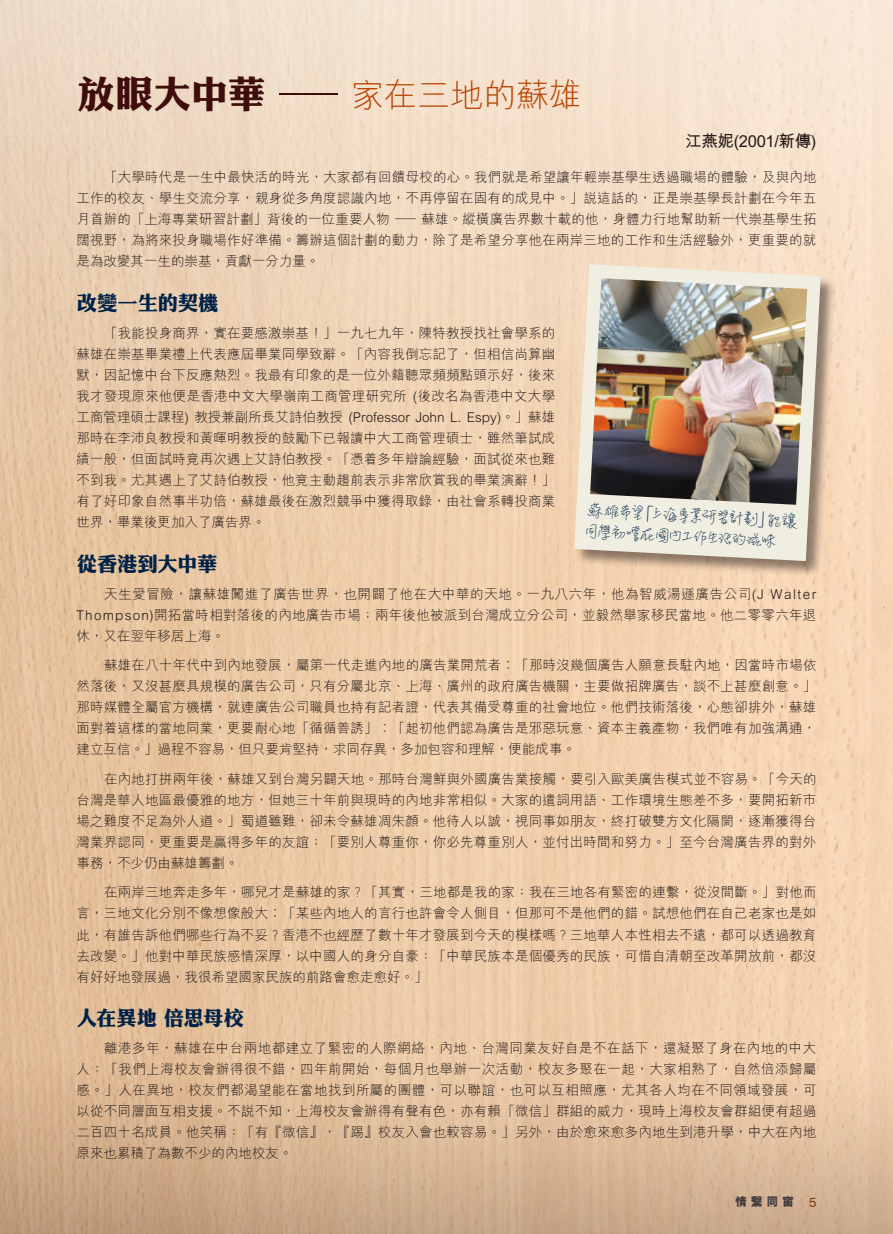
<style>
.page{position:relative;width:893px;height:1234px;background:#fff}
.page>*{position:absolute;margin:0;border:0;box-sizing:border-box;transform-origin:0 0}
.t1{font:300 33px "M Hei HK";letter-spacing:-.005em;color:#ba4100}
.t2{font:900 21px "M Sung Gold HK";letter-spacing:-.04em;color:#002247}
.t3{font:300 18px/21px "M Ling Wai PHK";color:#002247}
.t4{font:700 16.5px "M Hei HK";letter-spacing:-.02em;color:#231916}
.t5{font:300 13.5px/21px "M Hei HK";letter-spacing:.015em;color:#231916;text-align:justify}
.t6{font:800 12px "M Hei HK";color:#3f3b3a}
.s1{font-family:"M Sung Gold HK";font-weight:900;font-size:39px;color:#3f0e0c}
.s2{font-family:"Swiss 721 BT";font-weight:400;font-size:13.5px;color:#813e0f}
</style>
<div class="page">
<img style="left:0;top:0;width:893px;height:1233px">
<div style="left:574px;top:264px;width:262px;height:312px;background:#231916;opacity:.5"></div>
<svg style="left:568px;top:257px;width:259px;height:310px;background:#e4d7c4"></svg>
<img style="left:590px;top:278px;width:217px;height:226px">
<h1 class="t1" style="left:77px;top:72px;width:507px"><span class="s1">放眼大中華 —</span> 家在三地的蘇雄</h1>
<p class="t4" style="left:685px;top:129px;width:133px">江燕妮(2001/新傳)</p>
<p class="t5" style="left:77px;top:166px;width:741px;text-indent:28px">「大學時代是一生中最快活的時光，大家都有回饋母校的心。我們就是希望讓年輕崇基學生透過職場的體驗，及與內地工作的校友、學生交流分享，親身從多角度認識內地，不再停留在固有的成見中。」說這話的，正是崇基學長計劃在今年五月首辦的「上海專業研習計劃」背後的一位重要人物 ─ 蘇雄。縱橫廣告界數十載的他，身體力行地幫助新一代崇基學生拓闊視野，為將來投身職場作好準備。籌辦這個計劃的動力，除了是希望分享他在兩岸三地的工作和生活經驗外，更重要的就是為改變其一生的崇基，貢獻一分力量。</p>
<h2 class="t2" style="left:77px;top:287px;width:144px">改變一生的契機</h2>
<p class="t5" style="left:77px;top:322px;width:480px;text-indent:28px">「我能投身商界，實在要感激崇基！」一九七九年，陳特教授找社會學系的蘇雄在崇基畢業禮上代表應屆畢業同學致辭。「內容我倒忘記了，但相信尚算幽默，因記憶中台下反應熱烈。我最有印象的是一位外籍聽眾頻頻點頭示好，後來我才發現原來他便是香港中文大學嶺南工商管理研究所 (後改名為香港中文大學工商管理碩士課程) 教授兼副所長艾詩伯教授 (Professor John L. Espy)。」蘇雄那時在李沛良教授和黃暉明教授的鼓勵下已報讀中大工商管理碩士，雖然筆試成績一般，但面試時竟再次遇上艾詩伯教授。「憑着多年辯論經驗，面試從來也難不到我。尤其遇上了艾詩伯教授，他竟主動趨前表示非常欣賞我的畢業演辭！」有了好印象自然事半功倍，蘇雄最後在激烈競爭中獲得取錄，由社會系轉投商業世界，畢業後更加入了廣告界。</p>
<h2 class="t2" style="left:77px;top:547px;width:143px">從香港到大中華</h2>
<p class="t5" style="left:77px;top:582px;width:741px;text-indent:28px">天生愛冒險，讓蘇雄闖進了廣告世界，也開闢了他在大中華的天地。一九八六年，他為智威湯遜廣告公司(J Walter Thompson)開拓當時相對落後的內地廣告巿場；兩年後他被派到台灣成立分公司，並毅然舉家移民當地。他二零零六年退休，又在翌年移居上海。</p>
<p class="t5" style="left:77px;top:654px;width:741px;text-indent:28px">蘇雄在八十年代中到內地發展，屬第一代走進內地的廣告業開荒者︰「那時沒幾個廣告人願意長駐內地，因當時市場依然落後，又沒甚麼具規模的廣告公司，只有分屬北京、上海、廣州的政府廣告機關，主要做招牌廣告，談不上甚麼創意。」那時媒體全屬官方機構，就連廣告公司職員也持有記者證，代表其備受尊重的社會地位。他們技術落後，心態卻排外，蘇雄面對着這樣的當地同業，更要耐心地「循循善誘」︰「起初他們認為廣告是邪惡玩意、資本主義產物，我們唯有加強溝通，建立互信。」過程不容易，但只要肯堅持，求同存異，多加包容和理解，便能成事。</p>
<p class="t5" style="left:77px;top:767px;width:741px;text-indent:28px">在內地打拼兩年後，蘇雄又到台灣另闢天地。那時台灣鮮與外國廣告業接觸，要引入歐美廣告模式並不容易。「今天的台灣是華人地區最優雅的地方，但她三十年前與現時的內地非常相似。大家的遣詞用語、工作環境生態差不多，要開拓新巿場之難度不足為外人道。」蜀道雖難，卻未令蘇雄凋朱顏。他待人以誠，視同事如朋友，終打破雙方文化隔閡，逐漸獲得台灣業界認同，更重要是贏得多年的友誼：「要別人尊重你，你必先尊重別人，並付出時間和努力。」至今台灣廣告界的對外事務，不少仍由蘇雄籌劃。</p>
<p class="t5" style="left:77px;top:881px;width:741px;text-indent:28px">在兩岸三地奔走多年，哪兒才是蘇雄的家？「其實，三地都是我的家；我在三地各有緊密的連繫，從沒間斷。」對他而言，三地文化分別不像想像般大︰「某些內地人的言行也許會令人側目，但那可不是他們的錯。試想他們在自己老家也是如此，有誰告訴他們哪些行為不妥？香港不也經歷了數十年才發展到今天的模樣嗎？三地華人本性相去不遠，都可以透過教育去改變。」他對中華民族感情深厚，以中國人的身分自豪：「中華民族本是個優秀的民族，可惜自清朝至改革開放前，都沒有好好地發展過，我很希望國家民族的前路會愈走愈好。」</p>
<h2 class="t2" style="left:77px;top:1002px;width:169px">人在異地 倍思母校</h2>
<p class="t5" style="left:77px;top:1037px;width:742px;text-indent:28px">離港多年，蘇雄在中台兩地都建立了緊密的人際網絡，內地、台灣同業友好自是不在話下，還凝聚了身在內地的中大人：「我們上海校友會辦得很不錯，四年前開始，每個月也舉辦一次活動，校友多聚在一起，大家相熟了，自然倍添歸屬感。」人在異地，校友們都渴望能在當地找到所屬的團體，可以聯誼，也可以互相照應，尤其各人均在不同領域發展，可以從不同層面互相支援。不說不知，上海校友會辦得有聲有色，亦有賴「微信」群組的威力，現時上海校友會群組便有超過二百四十名成員。他笑稱：「有『微信』，『踢』校友入會也較容易。」另外，由於愈來愈多內地生到港升學，中大在內地原來也累積了為數不少的內地校友。</p>
<h3 class="t3" style="left:588px;top:498px;width:213px;rotate:3deg">蘇雄希望「上海專業研習計劃」能讓同學初嚐在國內工作生活的滋味</h3>
<p class="t6" style="left:735px;top:1193px;width:83px">情 繫 同 窗 <span class="s2">5</span></p>
</div>
